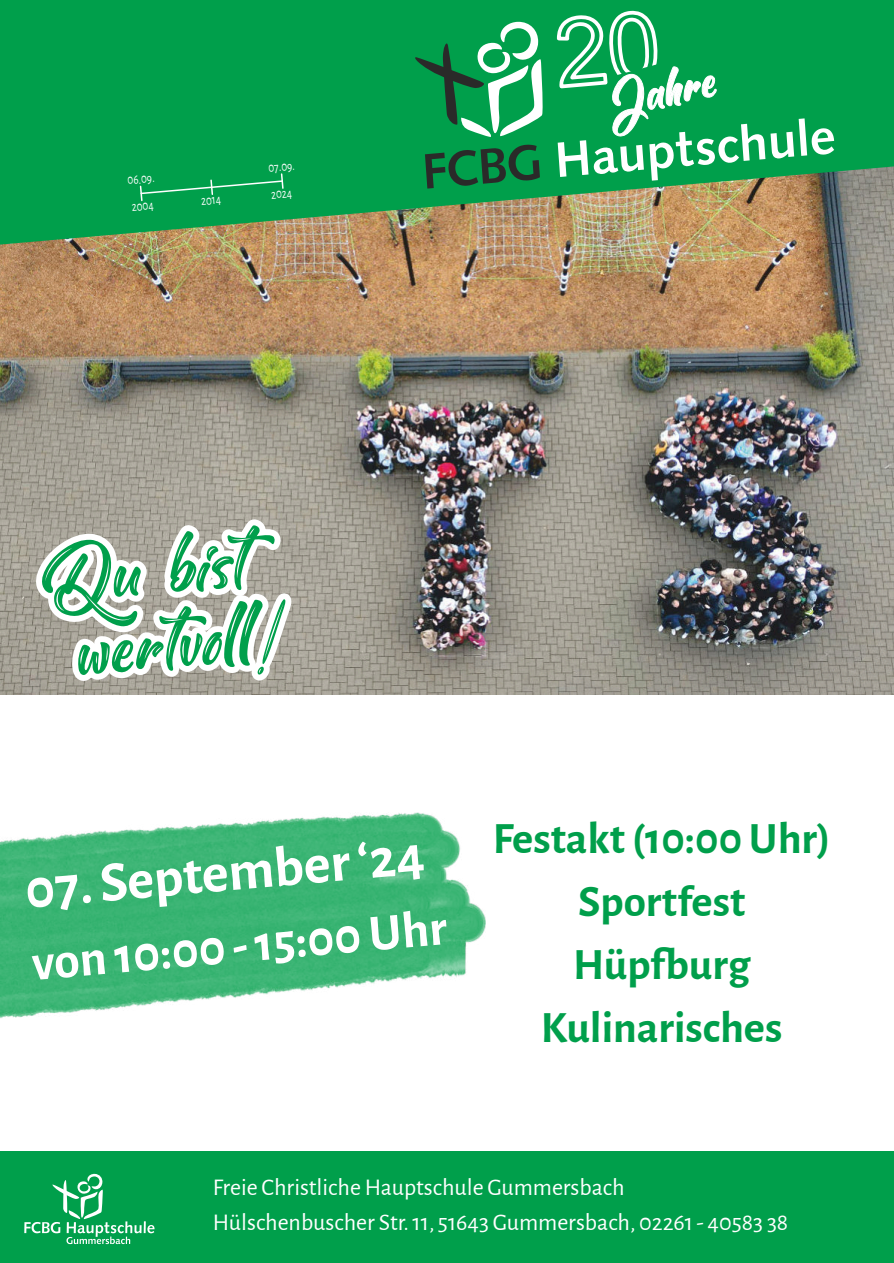
<style>
.page{position:relative;width:894px;height:1263px;background:#fff}
.page>*{position:absolute;margin:0;border:0;box-sizing:border-box;transform-origin:0 0}
.t1{font:700 56.85px "Alegreya Sans";color:#fff}
.t2{font:700 51.75px "Alegreya Sans";color:#fff}
.t3{font:700 45px/63px "Alegreya Sans";color:#009f4b;text-align:center}
.t4{font:24px/34.5px "Alegreya Sans";color:#fff}
.t5{font:13.8px "Alegreya Sans";color:#fff;scale:.8 1}
</style>
<div class="page">
<img style="left:0;top:813px;width:485px;height:205px">
<img style="left:0;top:247px;width:893px;height:447px">
<svg style="left:0;top:0;width:893px;height:247px;background:#2b9c53"></svg>
<svg style="left:139px;top:172px;width:145px;height:30px;background:#10a556"></svg>
<svg style="left:412px;top:21px;width:130px;height:168px;background:#249a5c"></svg>
<svg style="left:33px;top:282px;width:116px;height:229px;background:#a0917c"></svg>
<div style="left:0;top:1151px;width:893px;height:112px;background:#009f4b"></div>
<svg style="left:24px;top:511px;width:272px;height:734px"></svg>
<svg style="left:555px;top:10px;width:278px;height:171px;background:#20aa60"></svg>
<p class="t5" style="left:127px;top:171px;width:35px;rotate:-5deg">06.09.</p>
<p class="t5" style="left:131px;top:197px;width:29px;rotate:-5deg">2004</p>
<p class="t5" style="left:200px;top:191px;width:26px;rotate:-5deg">2014</p>
<p class="t5" style="left:267px;top:158px;width:35px;rotate:-5deg">07.09.</p>
<p class="t5" style="left:270px;top:185px;width:28px;rotate:-5deg">2024</p>
<h1 class="t1" style="left:22px;top:848px;width:402px;rotate:-5deg">07. September‘24</h1>
<h2 class="t2" style="left:28px;top:926px;width:418px;rotate:-5deg">von 10:00 - 15:00 Uhr</h2>
<h3 class="t3" style="left:492px;top:803px;width:339px">Festakt (10:00 Uhr)<br>Sportfest<br>Hüpfburg<br>Kulinarisches</h3>
<p class="t4" style="left:213px;top:1169px;width:576px">Freie Christliche Hauptschule Gummersbach<br>Hülschenbuscher Str. 11, 51643 Gummersbach, 02261 - 40583 38</p>
</div>
